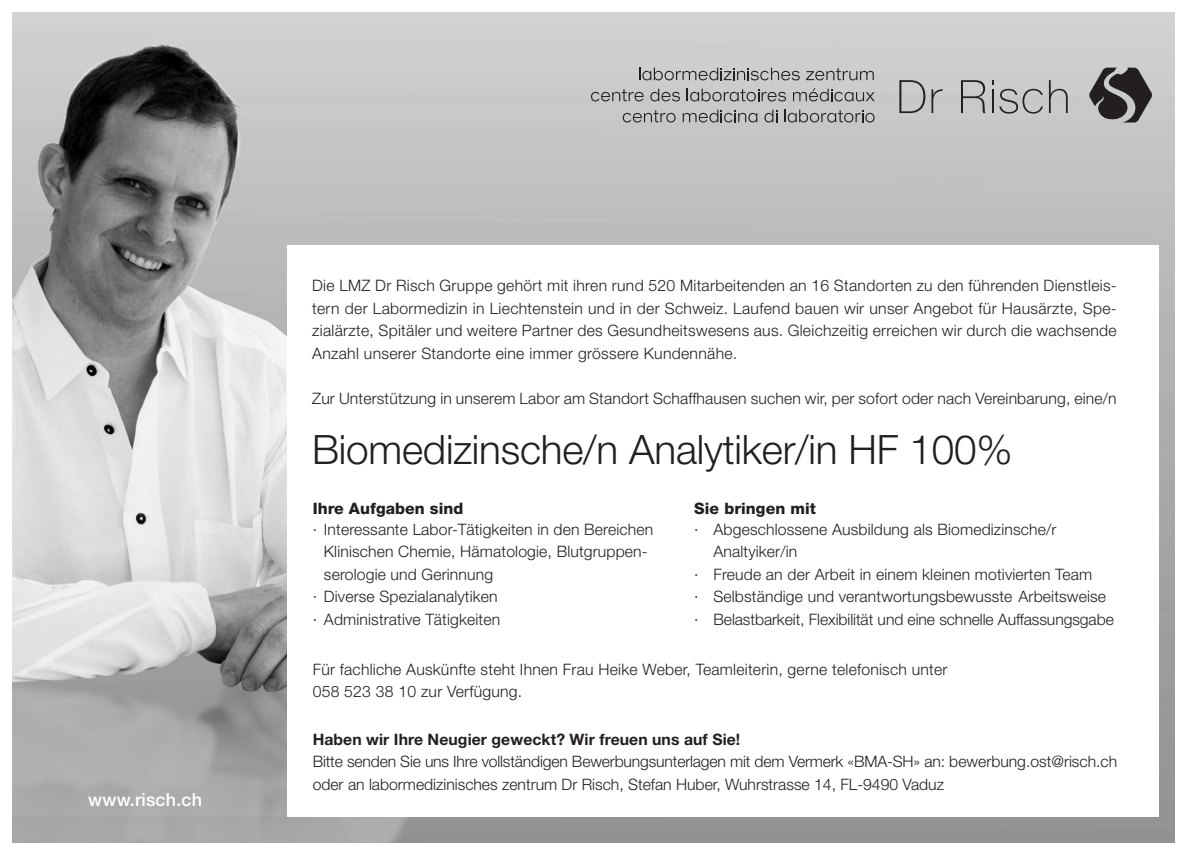
<style>
.page{position:relative;width:1187px;height:855px;background:#fff}
.page>*{position:absolute;margin:0;border:0;box-sizing:border-box;transform-origin:0 0}
.t1{font:300 40.5px "Helvetica Neue LT Std";letter-spacing:-.005em;color:#231f20}
.t2{font:500 18px "Helvetica Neue LT Std";letter-spacing:.01em;color:#fff}
.t3{font:300 15.75px/22.5px "Helvetica Neue LT Std";letter-spacing:.01em;color:#231f20}
.t4{font:300 15.75px "Helvetica Neue LT Std";letter-spacing:-.01em;color:#231f20}
.t5{font:700 15.75px "Helvetica Neue LT Std";letter-spacing:.005em;color:#231f20}
.t6{font:800 15.75px "Helvetica Neue LT Std";letter-spacing:.005em;color:#231f20}
</style>
<div class="page">
<img style="left:13px;top:13px;width:1161px;height:829px">
<div style="left:287px;top:245px;width:871px;height:571px;background:#fff"></div>
<svg style="left:764px;top:110px;width:13px;height:12px"></svg>
<svg style="left:784px;top:110px;width:90px;height:12px"></svg>
<svg style="left:682px;top:110px;width:75px;height:12px"></svg>
<svg style="left:622px;top:110px;width:53px;height:12px"></svg>
<svg style="left:806px;top:68px;width:67px;height:12px"></svg>
<svg style="left:639px;top:68px;width:160px;height:12px;background:#a09f9f"></svg>
<svg style="left:793px;top:88px;width:81px;height:13px"></svg>
<svg style="left:591px;top:89px;width:52px;height:12px"></svg>
<svg style="left:650px;top:89px;width:30px;height:12px"></svg>
<svg style="left:686px;top:89px;width:100px;height:12px"></svg>
<hr style="left:991px;top:89px;width:2px;height:24px;background:#231f20">
<svg style="left:931px;top:89px;width:11px;height:24px"></svg>
<svg style="left:899px;top:80px;width:26px;height:33px"></svg>
<svg style="left:960px;top:80px;width:25px;height:33px"></svg>
<svg style="left:1048px;top:80px;width:19px;height:33px"></svg>
<svg style="left:999px;top:89px;width:43px;height:25px"></svg>
<svg style="left:1088px;top:68px;width:63px;height:54px;background:#646263"></svg>
<p class="t2" style="left:88px;top:788px;width:115px">www.risch.ch</p>
<p class="t3" style="left:312px;top:274px;width:806px;text-align:justify">Die LMZ Dr Risch Gruppe gehört mit ihren rund 520 Mitarbeitenden an 16 Standorten zu den führenden Dienstleis&shy;tern der Labormedizin in Liechtenstein und in der Schweiz. Laufend bauen wir unser Angebot für Hausärzte, Spe&shy;zialärzte, Spitäler und weitere Partner des Gesundheitswesens aus. Gleichzeitig erreichen wir durch die wachsende Anzahl unserer Standorte eine immer grössere Kundennähe.</p>
<p class="t3" style="left:312px;top:386px;width:806px">Zur Unterstützung in unserem Labor am Standort Schaffhausen suchen wir, per sofort oder nach Vereinbarung, eine/n</p>
<p class="t1" style="left:312px;top:425px;width:701px">Biomedizinsche/n Analytiker/in HF 100%</p>
<p class="t6" style="left:312px;top:499px;width:152px">Ihre Aufgaben sind</p>
<p class="t3" style="left:324px;top:517px;width:331px;text-indent:-11px">· Interessante Labor-Tätigkeiten in den Bereichen<br>Klinischen Chemie, Hämatologie, Blutgruppen&shy;serologie und Gerinnung</p>
<p class="t3" style="left:312px;top:585px;width:186px">· Diverse Spezialanalytiken</p>
<p class="t3" style="left:312px;top:607px;width:189px">· Administrative Tätigkeiten</p>
<p class="t6" style="left:694px;top:499px;width:123px">Sie bringen mit</p>
<p class="t3" style="left:713px;top:517px;width:344px;text-indent:-19px">· Abgeschlossene Ausbildung als Biomedizinsche/r<br>Analtyiker/in</p>
<p class="t3" style="left:694px;top:562px;width:399px">· Freude an der Arbeit in einem kleinen motivierten Team</p>
<p class="t3" style="left:694px;top:585px;width:413px">· Selbständige und verantwortungsbewusste Arbeitsweise</p>
<p class="t3" style="left:694px;top:607px;width:421px">· Belastbarkeit, Flexibilität und eine schnelle Auffassungsgabe</p>
<p class="t3" style="left:312px;top:657px;width:636px">Für fachliche Auskünfte steht Ihnen Frau Heike Weber, Teamleiterin, gerne telefonisch unter</p>
<p class="t3" style="left:312px;top:680px;width:211px">058 523 38 10 zur Verfügung.</p>
<p class="t5" style="left:312px;top:729px;width:429px">Haben wir Ihre Neugier geweckt? Wir freuen uns auf Sie!</p>
<p class="t4" style="left:312px;top:752px;width:806px">Bitte senden Sie uns Ihre vollständigen Bewerbungsunterlagen mit dem Vermerk «BMA-SH» an: bewerbung.ost@risch.ch</p>
<p class="t3" style="left:312px;top:772px;width:633px">oder an labormedizinisches zentrum Dr Risch, Stefan Huber, Wuhrstrasse 14, FL-9490 Vaduz</p>
</div>
